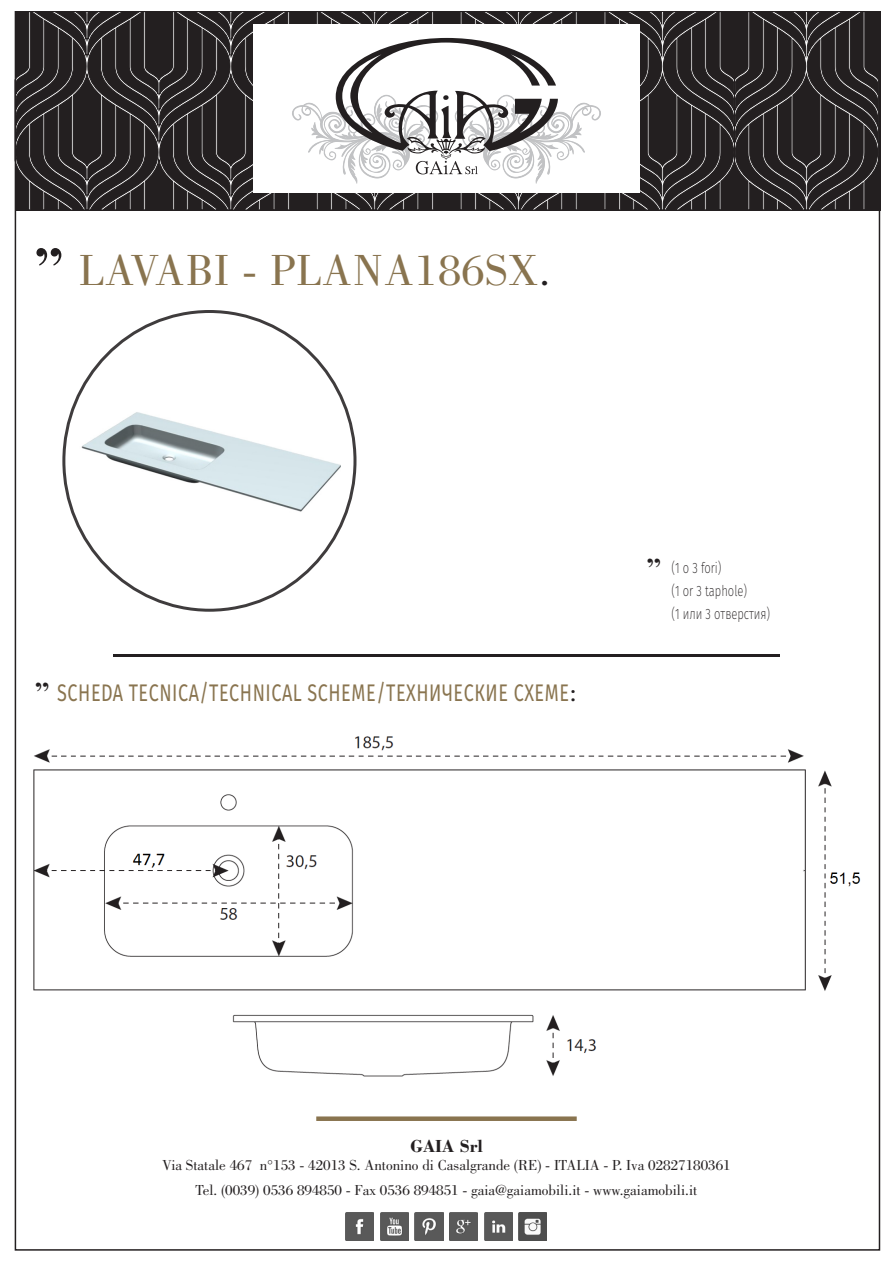
<style>
.page{position:relative;width:893px;height:1263px;background:#fff}
.page>*{position:absolute;margin:0;border:0;box-sizing:border-box;transform-origin:0 0}
.t1{font:45px "Bodoni Std";letter-spacing:.02em;color:#89744f}
.t2{font:700 27px "Bodoni Std";color:#231f20}
.t3{font:24px "Fira Sans";letter-spacing:.03em;color:#89744f;scale:.75 1}
.t4{font:700 18px "Bodoni Std";color:#231f20}
.t5{font:15px "Bodoni Std";color:#231f20}
.t6{font:200 15px "Fira Sans";color:#231f20;scale:.75 1}
.s1{font-weight:700;font-size:54px;color:#231f20}
.s2{font-size:42px;color:#231f20}
.s3{font-family:"Bodoni Std";font-weight:700;font-size:27px;color:#231f20}
.s4{font-family:"Bodoni Std";font-size:27px;color:#231f20}
</style>
<div class="page">
<img style="left:81px;top:412px;width:260px;height:100px">
<hr style="left:113px;top:654px;width:666px;height:2px;background:#231f20">
<img style="left:346px;top:1213px;width:28px;height:28px">
<img style="left:484px;top:1213px;width:28px;height:28px">
<img style="left:449px;top:1213px;width:29px;height:28px">
<img style="left:415px;top:1213px;width:28px;height:28px">
<img style="left:380px;top:1213px;width:28px;height:28px">
<img style="left:518px;top:1213px;width:28px;height:28px">
<div style="left:316px;top:1116px;width:261px;height:5px;background:#89744f"></div>
<svg style="left:14px;top:11px;width:863px;height:200px;background:#322f2f"></svg>
<div style="left:253px;top:24px;width:387px;height:169px;background:#fff"></div>
<svg style="left:292px;top:38px;width:309px;height:146px"></svg>
<img style="left:33px;top:736px;width:828px;height:341px">
<div style="left:481px;top:779px;width:323px;height:208px;background:#fff"></div>
<p class="t1" style="left:35px;top:245px;width:516px"><span class="s1">”</span> LAVABI - PLANA186SX<span class="s2">.</span></p>
<p class="t3" style="left:35px;top:675px;width:723px"><span class="s3">”</span> SCHEDA TECNICA/TECHNICAL SCHEME/ТЕХНИЧЕСКИЕ СХЕМЕ<span class="s4">:</span></p>
<p class="t2" style="left:647px;top:551px;width:15px">”</p>
<p class="t6" style="left:671px;top:557px;width:68px">(1 o 3 fori)</p>
<p class="t6" style="left:671px;top:580px;width:102px">(1 or 3 taphole)</p>
<p class="t6" style="left:671px;top:603px;width:133px">(1 или 3 oтверстия)</p>
<p class="t4" style="left:410px;top:1135px;width:74px">GAIA Srl</p>
<p class="t5" style="left:162px;top:1157px;width:570px">Via Statale 467 n°153 - 42013 S. Antonino di Casalgrande (RE) - ITALIA - P. Iva 02827180361</p>
<p class="t5" style="left:196px;top:1182px;width:503px">Tel. (0039) 0536 894850 - Fax 0536 894851 - gaia@gaiamobili.it - www.gaiamobili.it</p>
</div>
